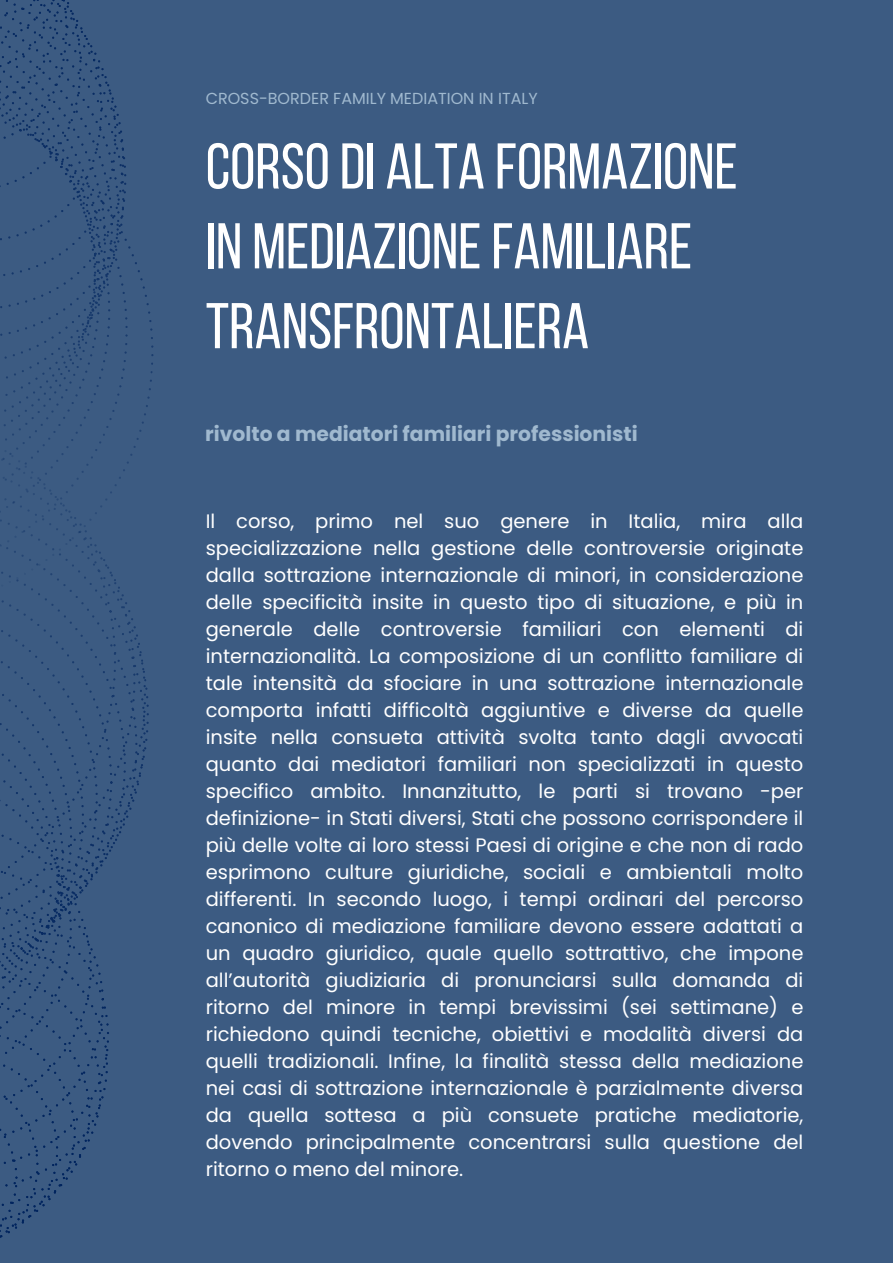
<style>
.page{position:relative;width:893px;height:1264px;background:#fff}
.page>*{position:absolute;margin:0;border:0;box-sizing:border-box;transform-origin:0 0}
.t1{font:64.5px/79.8px "Bebas Neue";color:#fff}
.t2{font:700 20.25px "Poppins";color:#a0b9cf}
.t3{font:19.5px/27px "Poppins";color:#fff;text-align:justify}
.t4{font:15.9px "Poppins";color:#a0b9cf}
</style>
<div class="page">
<div style="left:0;top:0;width:892px;height:1262px;background:#3c5b82"></div>
<svg style="left:0;top:0;width:154px;height:362px"></svg>
<svg style="left:0;top:362px;width:153px;height:876px"></svg>
<p class="t4" style="left:206px;top:87px;width:333px">CROSS-BORDER FAMILY MEDIATION IN ITALY</p>
<p class="t1" style="left:206px;top:132px;width:533px">CORSODI ALTA FORMAZIONE</p>
<p class="t1" style="left:206px;top:212px;width:488px">IN MEDIAZIONE FAMILIARE<br>TRANSFRONTALIERA</p>
<p class="t2" style="left:205px;top:420px;width:434px">rivolto a mediatori familiari professionisti</p>
<p class="t3" style="left:206px;top:508px;width:599px">Il corso, primo nel suo genere in Italia, mira alla specializzazione nella gestione delle controversie originate dalla sottrazione internazionale di minori, in considerazione delle specificità insite in questo tipo di situazione, e più in generale delle controversie familiari con elementi di internazionalità. La composizione di un conflitto familiare di tale intensità da sfociare in una sottrazione internazionale comporta infatti difficoltà aggiuntive e diverse da quelle insite nella consueta attività svolta tanto dagli avvocati quanto dai mediatori familiari non specializzati in questo specifico ambito. Innanzitutto, le parti si trovano -per definizione- in Stati diversi, Stati che possono corrispondere il più delle volte ai loro stessi Paesi di origine e che non di rado esprimono culture giuridiche, sociali e ambientali molto differenti. In secondo luogo, i tempi ordinari del percorso canonico di mediazione familiare devono essere adattati a un quadro giuridico, quale quello sottrattivo, che impone all’autorità giudiziaria di pronunciarsi sulla domanda di ritorno del minore in tempi brevissimi (sei settimane) e richiedono quindi tecniche, obiettivi e modalità diversi da quelli tradizionali. Infine, la finalità stessa della mediazione nei casi di sottrazione internazionale è parzialmente diversa da quella sottesa a più consuete pratiche mediatorie, dovendo principalmente concentrarsi sulla questione del ritorno o meno del minore.</p>
</div>
